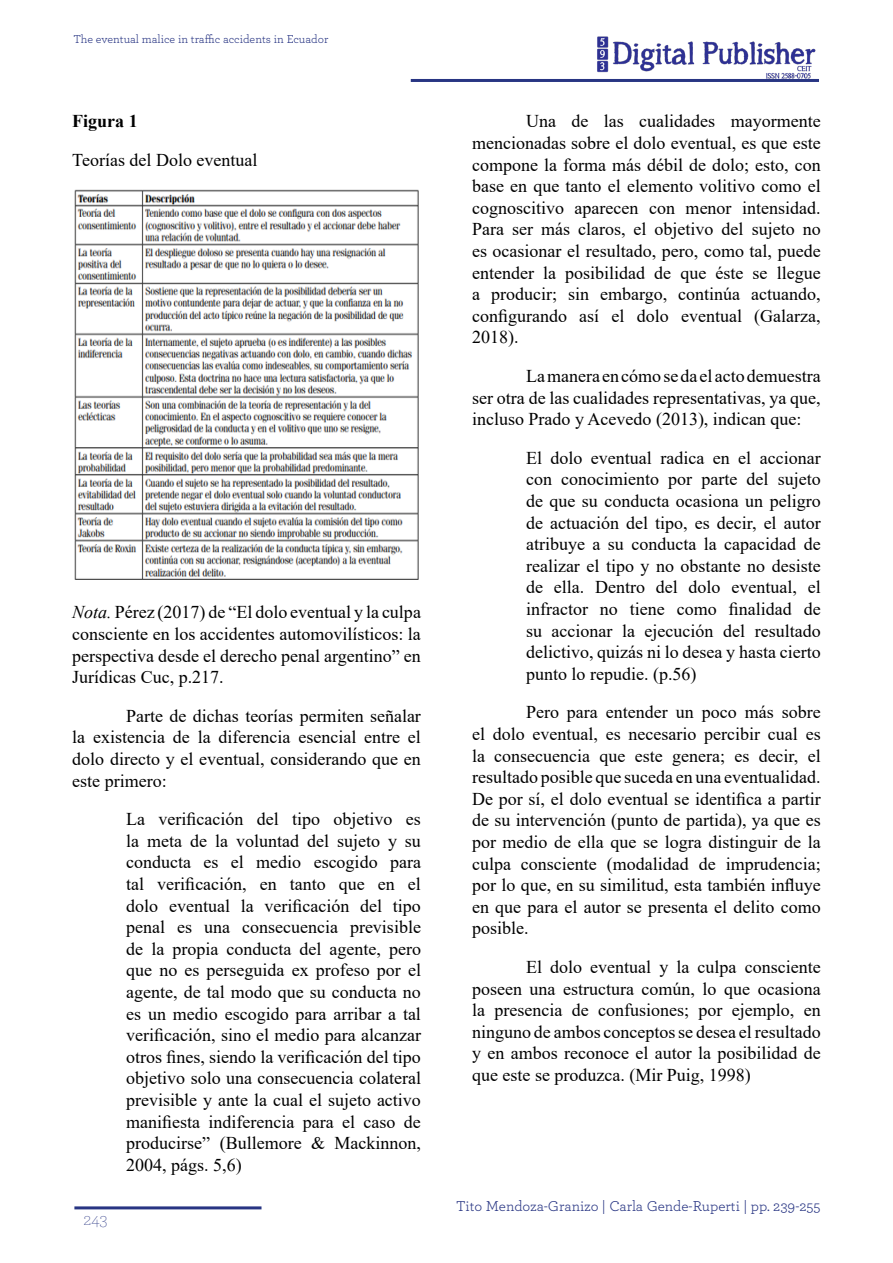
<style>
.page{position:relative;width:893px;height:1263px;background:#fff}
.page>*{position:absolute;margin:0;border:0;box-sizing:border-box;transform-origin:0 0}
.t1{font:18px/21.6px "Times New Roman";color:#000;text-align:justify}
.t2{font:700 18px "Times New Roman";color:#000}
.t3{font:200 18px "Archer";color:#283583}
.t4{font:15px "Archer";color:#283583}
.t5{font:12px "Archer";color:#283583}
.s1{font-style:italic}
</style>
<div class="page">
<hr style="left:411px;top:79px;width:408px;height:3px;background:#283583">
<img style="left:597px;top:36px;width:219px;height:43px">
<hr style="left:74px;top:1206px;width:187px;height:3px;background:#283583">
<img style="left:74px;top:189px;width:345px;height:391px">
<p class="t5" style="left:73px;top:31px;width:256px">The eventual malice in traffic accidents in Ecuador</p>
<p class="t2" style="left:72px;top:108px;width:67px">Figura 1</p>
<p class="t1" style="left:72px;top:148px;width:187px">Teorías del Dolo eventual</p>
<p class="t1" style="left:72px;top:601px;width:350px"><span class="s1">Nota.</span> Pérez (2017) de “El dolo eventual y la culpa consciente en los accidentes automovilísticos: la perspectiva desde el derecho penal argentino” en Jurídicas Cuc, p.217.</p>
<p class="t1" style="left:72px;top:704px;width:350px;text-indent:54px">Parte de dichas teorías permiten señalar la existencia de la diferencia esencial entre el dolo directo y el eventual, considerando que en este primero:</p>
<p class="t1" style="left:126px;top:808px;width:296px">La verificación del tipo objetivo es la meta de la voluntad del sujeto y su conducta es el medio escogido para tal verificación, en tanto que en el dolo eventual la verificación del tipo penal es una consecuencia previsible de la propia conducta del agente, pero que no es perseguida ex profeso por el agente, de tal modo que su conducta no es un medio escogido para arribar a tal verificación, sino el medio para alcanzar otros fines, siendo la verificación del tipo objetivo solo una consecuencia colateral previsible y ante la cual el sujeto activo manifiesta indiferencia para el caso de producirse” (Bullemore &amp; Mackinnon, 2004, págs. 5,6)</p>
<p class="t3" style="left:84px;top:1208px;width:26px">243</p>
<p class="t1" style="left:472px;top:110px;width:350px;text-indent:54px">Una de las cualidades mayormente mencionadas sobre el dolo eventual, es que este compone la forma más débil de dolo; esto, con base en que tanto el elemento volitivo como el cognoscitivo aparecen con menor intensidad.<br>Para ser más claros, el objetivo del sujeto no es ocasionar el resultado, pero, como tal, puede entender la posibilidad de que éste se llegue a producir; sin embargo, continúa actuando, configurando así el dolo eventual (Galarza, 2018).</p>
<p class="t1" style="left:472px;top:365px;width:350px;text-indent:54px">La manera en cómo se da el acto demuestra ser otra de las cualidades representativas, ya que, incluso Prado y Acevedo (2013), indican que:</p>
<p class="t1" style="left:526px;top:446px;width:296px">El dolo eventual radica en el accionar con conocimiento por parte del sujeto de que su conducta ocasiona un peligro de actuación del tipo, es decir, el autor atribuye a su conducta la capacidad de realizar el tipo y no obstante no desiste de ella. Dentro del dolo eventual, el infractor no tiene como finalidad de su accionar la ejecución del resultado delictivo, quizás ni lo desea y hasta cierto punto lo repudie. (p.56)</p>
<p class="t1" style="left:472px;top:701px;width:350px;text-indent:54px">Pero para entender un poco más sobre el dolo eventual, es necesario percibir cual es la consecuencia que este genera; es decir, el resultado posible que suceda en una eventualidad.<br>De por sí, el dolo eventual se identifica a partir de su intervención (punto de partida), ya que es por medio de ella que se logra distinguir de la culpa consciente (modalidad de imprudencia; por lo que, en su similitud, esta también influye en que para el autor se presenta el delito como posible.</p>
<p class="t1" style="left:472px;top:956px;width:350px;text-indent:54px">El dolo eventual y la culpa consciente poseen una estructura común, lo que ocasiona la presencia de confusiones; por ejemplo, en ninguno de ambos conceptos se desea el resultado y en ambos reconoce el autor la posibilidad de que este se produzca. (Mir Puig, 1998)</p>
<p class="t4" style="left:456px;top:1195px;width:366px">Tito Mendoza-Granizo | Carla Gende-Ruperti | pp. 239-255</p>
</div>
